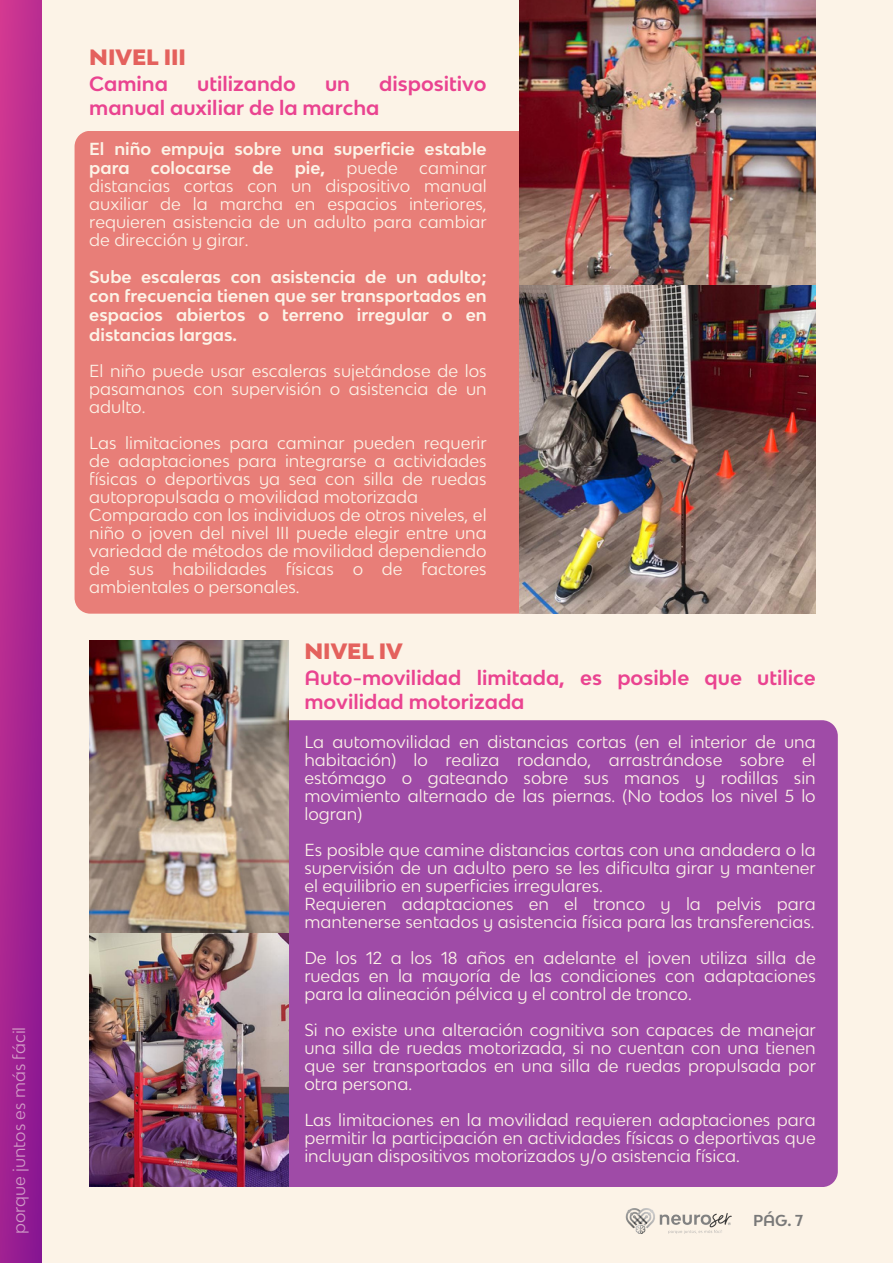
<style>
.page{position:relative;width:893px;height:1264px;background:#fff}
.page>*{position:absolute;margin:0;border:0;box-sizing:border-box;transform-origin:0 0}
.t1{font:900 21px "Bw Modelica SS01";color:#e4615d}
.t2{font:700 19.5px/23.5px "Bw Modelica SS01";color:#ea4390}
.t3{font:16.5px/18px "Bw Modelica SS01";color:#fcf3e7;text-align:justify}
.t4{font:700 16.5px/19px "Bw Modelica SS01";color:#fcf3e7}
.t5{font:16.35px "Bw Modelica SS01";color:#faf8ee}
.t6{font:700 15px "Bw Modelica SS01";color:#797979}
</style>
<div class="page">
<div style="left:0;top:0;width:892px;height:1262px;background:#fcf3e7"></div>
<div style="left:75px;top:131px;width:444px;height:482px;background:#e87e78"></div>
<div style="left:204px;top:720px;width:633px;height:467px;background:#9f4ba7"></div>
<img style="left:519px;top:284px;width:296px;height:329px">
<img style="left:89px;top:640px;width:199px;height:546px">
<div style="left:0;top:0;width:42px;height:1262px;background:linear-gradient(to bottom,#c63391,#921b92)"></div>
<img style="left:625px;top:1208px;width:107px;height:26px">
<img style="left:519px;top:0;width:296px;height:284px">
<p class="t5" style="left:13px;top:1234px;width:209px;rotate:-90deg">porque juntos es más fácil</p>
<p class="t1" style="left:89px;top:44px;width:98px">NIVEL III</p>
<p class="t2" style="left:89px;top:72px;width:80px">Camina</p>
<p class="t2" style="left:197px;top:72px;width:100px">utilizando</p>
<p class="t2" style="left:325px;top:72px;width:26px">un</p>
<p class="t2" style="left:89px;top:72px;width:399px;text-indent:290px">dispositivo manual auxiliar de la marcha</p>
<p class="t4" style="left:89px;top:139px;width:399px">El niño empuja sobre una superficie estable para</p>
<p class="t4" style="left:151px;top:158px;width:82px">colocarse</p>
<p class="t4" style="left:252px;top:158px;width:23px">de</p>
<p class="t4" style="left:295px;top:158px;width:32px">pie,</p>
<p class="t3" style="left:346px;top:161px;width:53px">puede</p>
<p class="t3" style="left:89px;top:161px;width:399px;text-indent:330px">caminar distancias cortas con un dispositivo manual auxiliar de la marcha en espacios interiores, requieren asistencia de un adulto para cambiar de dirección y girar.</p>
<p class="t4" style="left:89px;top:267px;width:399px;text-align:justify">Sube escaleras con asistencia de un adulto; con frecuencia tienen que ser transportados en espacios abiertos o terreno irregular o en distancias largas.</p>
<p class="t3" style="left:89px;top:363px;width:399px">El niño puede usar escaleras sujetándose de los pasamanos con supervisión o asistencia de un adulto.</p>
<p class="t3" style="left:89px;top:435px;width:399px">Las limitaciones para caminar pueden requerir de adaptaciones para integrarse a actividades físicas o deportivas ya sea con silla de ruedas autopropulsada o movilidad motorizada</p>
<p class="t3" style="left:89px;top:507px;width:399px">Comparado con los individuos de otros niveles, el niño o joven del nivel III puede elegir entre una variedad de métodos de movilidad dependiendo de sus habilidades físicas o de factores ambientales o personales.</p>
<p class="t1" style="left:304px;top:638px;width:100px">NIVEL IV</p>
<p class="t2" style="left:304px;top:665px;width:513px">Auto-movilidad limitada, es posible que utilice movilidad motorizada</p>
<p class="t3" style="left:304px;top:734px;width:513px">La automovilidad en distancias cortas (en el interior de una habitación) lo realiza rodando, arrastrándose sobre el estómago o gateando sobre sus manos y rodillas sin movimiento alternado de las piernas. (No todos los nivel 5 lo logran)</p>
<p class="t3" style="left:304px;top:842px;width:513px">Es posible que camine distancias cortas con una andadera o la supervisión de un adulto pero se les dificulta girar y mantener el equilibrio en superficies irregulares.</p>
<p class="t3" style="left:304px;top:896px;width:513px">Requieren adaptaciones en el tronco y la pelvis para mantenerse sentados y asistencia física para las transferencias.</p>
<p class="t3" style="left:304px;top:950px;width:513px">De los 12 a los 18 años en adelante el joven utiliza silla de ruedas en la mayoría de las condiciones con adaptaciones para la alineación pélvica y el control de tronco.</p>
<p class="t3" style="left:304px;top:1022px;width:513px">Si no existe una alteración cognitiva son capaces de manejar una silla de ruedas motorizada, si no cuentan con una tienen que ser transportados en una silla de ruedas propulsada por otra persona.</p>
<p class="t3" style="left:304px;top:1112px;width:513px">Las limitaciones en la movilidad requieren adaptaciones para permitir la participación en actividades físicas o deportivas que incluyan dispositivos motorizados y/o asistencia física.</p>
<p class="t6" style="left:753px;top:1210px;width:52px">PÁG. 7</p>
</div>
